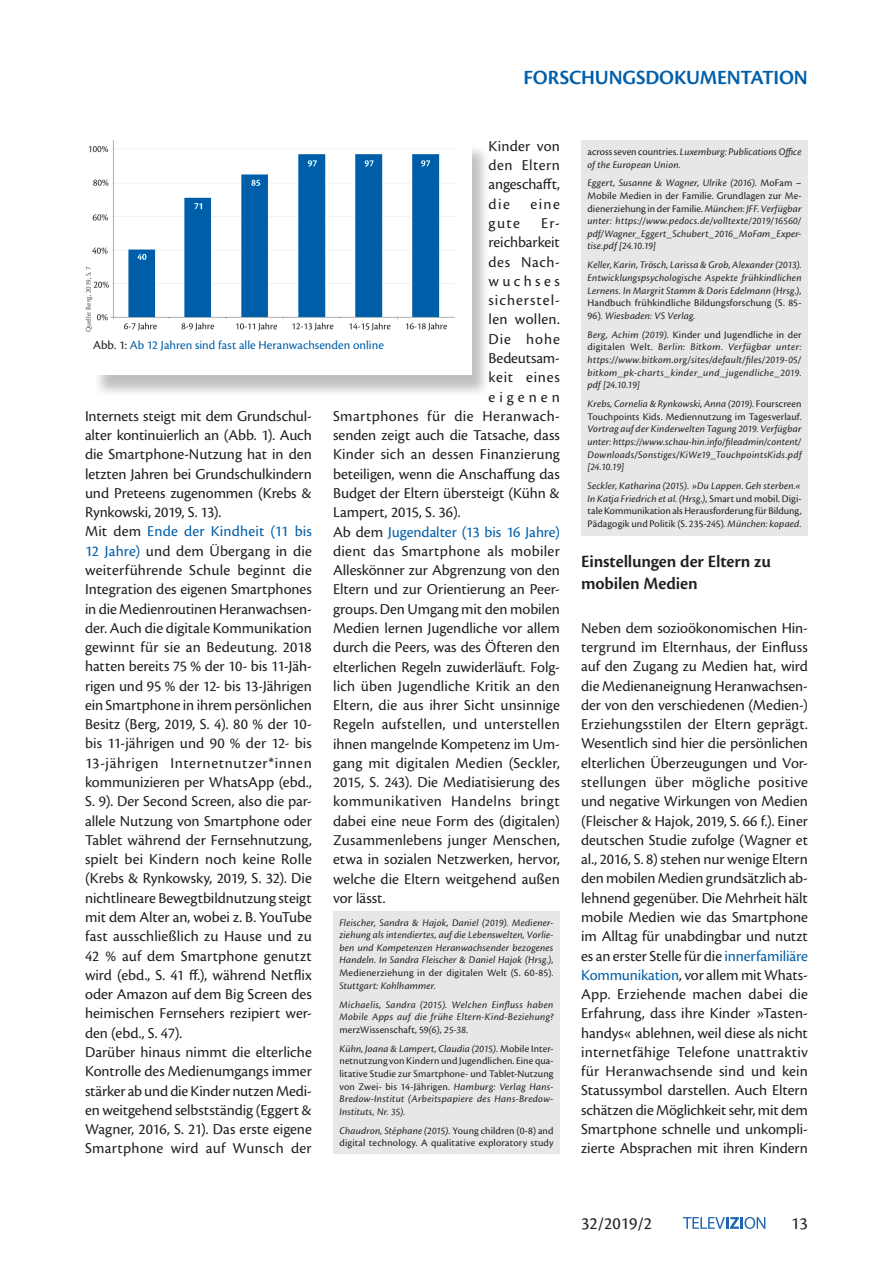
<style>
.page{position:relative;width:893px;height:1263px;background:#fff}
.page>*{position:absolute;margin:0;border:0;box-sizing:border-box;transform-origin:0 0}
.t1{font:600 21px "Cronos Pro";letter-spacing:-.005em;color:#005ea8}
.t2{font:600 18px/22.5px "Cronos Pro";letter-spacing:-.005em;color:#231f20}
.t3{font:18px "Cronos Pro";color:#231f20}
.t4{font:15.75px/19.4px "Cronos Pro";color:#231f20;text-align:justify}
.t5{font:15.75px "Cronos Pro";letter-spacing:.025em;color:#231f20}
.t6{font:15.75px "Cronos Pro";letter-spacing:.02em;color:#231f20}
.t7{font:15.75px "Cronos Pro";letter-spacing:-.005em;color:#005ea8}
.t8{font:15.75px "Cronos Pro";letter-spacing:.065em;color:#231f20}
.t9{font:15.75px "Cronos Pro";letter-spacing:.05em;color:#231f20}
.t10{font:15.75px "Cronos Pro";letter-spacing:.215em;color:#231f20}
.t11{font:15.75px "Cronos Pro";letter-spacing:.255em;color:#231f20}
.t12{font:12.75px "Cronos Pro";letter-spacing:.005em;color:#005ea8}
.t13{font:italic 10.5px/12.6px "Cronos Pro";letter-spacing:.02em;color:#231f20;text-align:justify}
.t14{font:10.5px/12.6px "Cronos Pro";letter-spacing:.01em;color:#231f20}
.t15{font:7.5px "Cronos Pro";letter-spacing:.015em;color:#57585a}
.s1{color:#231f20}
.s2{color:#005ea8}
.s3{font-style:normal}
.s4{font-style:italic}
</style>
<div class="page">
<svg style="left:683px;top:1217px;width:82px;height:12px"></svg>
<div style="left:94px;top:144px;width:397px;height:254px;background:#231f20;opacity:.28"></div>
<div style="left:93px;top:140px;width:379px;height:235px;background:#fff"></div>
<img style="left:89px;top:140px;width:366px;height:191px">
<div style="left:333px;top:911px;width:227px;height:242px;background:#e6e7e9"></div>
<div style="left:581px;top:140px;width:227px;height:396px;background:#e6e7e9"></div>
<h1 class="t1" style="left:523px;top:65px;width:286px">FORSCHUNGSDOKUMENTATION</h1>
<p class="t4" style="left:489px;top:136px;width:73px">Kinder von den Eltern angeschafft, die</p>
<p class="t4" style="left:531px;top:194px;width:31px">eine</p>
<p class="t4" style="left:489px;top:214px;width:33px">gute</p>
<p class="t4" style="left:541px;top:214px;width:20px">Er-</p>
<p class="t4" style="left:489px;top:233px;width:73px">reichbarkeit</p>
<p class="t4" style="left:489px;top:252px;width:73px">des Nach-</p>
<p class="t10" style="left:489px;top:272px;width:73px">wuchses</p>
<p class="t8" style="left:489px;top:291px;width:73px">sicherstel-</p>
<p class="t6" style="left:489px;top:310px;width:73px">len wollen.</p>
<p class="t4" style="left:489px;top:329px;width:73px">Die hohe</p>
<p class="t4" style="left:489px;top:348px;width:73px">Bedeutsam-</p>
<p class="t9" style="left:489px;top:368px;width:73px">keit eines</p>
<p class="t11" style="left:489px;top:388px;width:73px">eigenen</p>
<p class="t5" style="left:333px;top:407px;width:228px">Smartphones für die Heranwach-</p>
<p class="t4" style="left:333px;top:426px;width:228px">senden zeigt auch die Tatsache, dass</p>
<p class="t4" style="left:333px;top:445px;width:228px">Kinder sich an dessen Finanzierung</p>
<p class="t4" style="left:333px;top:464px;width:228px">beteiligen, wenn die Anschaffung das</p>
<p class="t4" style="left:333px;top:483px;width:228px">Budget der Eltern übersteigt (Kühn &amp;</p>
<p class="t4" style="left:333px;top:503px;width:129px">Lampert, 2015, S. 36).</p>
<p class="t7" style="left:333px;top:523px;width:228px"><span class="s1">Ab dem</span> Jugendalter (13 bis 16 Jahre)</p>
<p class="t6" style="left:333px;top:542px;width:228px">dient das Smartphone als mobiler</p>
<p class="t4" style="left:333px;top:561px;width:228px">Alleskönner zur Abgrenzung von den</p>
<p class="t4" style="left:333px;top:580px;width:228px">Eltern und zur Orientierung an Peer-</p>
<p class="t4" style="left:333px;top:599px;width:228px">groups. Den Umgang mit den mobilen</p>
<p class="t4" style="left:333px;top:618px;width:228px">Medien lernen Jugendliche vor allem</p>
<p class="t4" style="left:333px;top:638px;width:228px">durch die Peers, was des Öfteren den</p>
<p class="t4" style="left:333px;top:657px;width:228px">elterlichen Regeln zuwiderläuft. Folg-</p>
<p class="t4" style="left:333px;top:676px;width:228px">lich üben Jugendliche Kritik an den</p>
<p class="t4" style="left:333px;top:695px;width:228px">Eltern, die aus ihrer Sicht unsinnige</p>
<p class="t4" style="left:333px;top:715px;width:228px">Regeln aufstellen, und unterstellen</p>
<p class="t4" style="left:333px;top:734px;width:228px">ihnen mangelnde Kompetenz im Um-</p>
<p class="t4" style="left:333px;top:753px;width:228px">gang mit digitalen Medien (Seckler,</p>
<p class="t4" style="left:333px;top:773px;width:228px">2015, S. 243). Die Mediatisierung des</p>
<p class="t5" style="left:333px;top:792px;width:228px">kommunikativen Handelns bringt</p>
<p class="t4" style="left:333px;top:811px;width:228px">dabei eine neue Form des (digitalen)</p>
<p class="t4" style="left:333px;top:830px;width:228px">Zusammenlebens junger Menschen,</p>
<p class="t4" style="left:333px;top:850px;width:228px">etwa in sozialen Netzwerken, hervor,</p>
<p class="t4" style="left:333px;top:869px;width:228px">welche die Eltern weitgehend außen</p>
<p class="t4" style="left:333px;top:888px;width:54px">vor lässt.</p>
<p class="t15" style="left:84px;top:332px;width:67px;rotate:-90deg">Quelle: Berg, 2019, S. 7</p>
<p class="t12" style="left:93px;top:337px;width:292px"><span class="s1">Abb. 1:</span> Ab 12 Jahren sind fast alle Heranwachsenden online</p>
<p class="t4" style="left:85px;top:406px;width:228px;text-align:left">Internets steigt mit dem Grundschul&shy;alter kontinuierlich an (Abb. 1). Auch die Smartphone-Nutzung hat in den letzten Jahren bei Grundschulkindern und Preteens zugenommen (Krebs &amp; Rynkowski, 2019, S. 13).<br>Mit dem <span class="s2">Ende der Kindheit (11 bis 12 Jahre)</span> und dem Übergang in die weiterführende Schule beginnt die Integration des eigenen Smartphones in die Medienroutinen Heranwachsen&shy;der. Auch die digitale Kommunikation gewinnt für sie an Bedeutung. 2018 hatten bereits 75 % der 10- bis 11-Jäh&shy;rigen und 95 % der 12- bis 13-Jährigen ein Smartphone in ihrem persönlichen Besitz (Berg, 2019, S. 4). 80 % der 10- bis 11-jährigen und 90 % der 12- bis 13-jährigen Internetnutzer*innen kommunizieren per WhatsApp (ebd., S. 9). Der Second Screen, also die par&shy;allele Nutzung von Smartphone oder Tablet während der Fernsehnutzung, spielt bei Kindern noch keine Rolle (Krebs &amp; Rynkowsky, 2019, S. 32). Die nichtlineare Bewegtbildnutzung steigt mit dem Alter an, wobei z. B. YouTube fast ausschließlich zu Hause und zu 42 % auf dem Smartphone genutzt wird (ebd., S. 41 ff.), während Netflix oder Amazon auf dem Big Screen des heimischen Fernsehers rezipiert wer&shy;den (ebd., S. 47).<br>Darüber hinaus nimmt die elterliche Kontrolle des Medienumgangs immer stärker ab und die Kinder nutzen Medi&shy;en weitgehend selbstständig (Eggert &amp; Wagner, 2016, S. 21). Das erste eigene Smartphone wird auf Wunsch der</p>
<p class="t13" style="left:339px;top:916px;width:216px">Fleischer, Sandra &amp; Hajok, Daniel (2019). Mediener&shy;ziehung als intendiertes, auf die Lebenswelten, Vorlie&shy;ben und Kompetenzen Heranwachsender bezogenes Handeln. In Sandra Fleischer &amp; Daniel Hajok (Hrsg.), <span class="s3">Medienerziehung in der digitalen Welt (S. 60-85)</span>.<br>Stuttgart: Kohlhammer.</p>
<p class="t13" style="left:339px;top:998px;width:216px">Michaelis, Sandra (2015). Welchen Einfluss haben Mobile Apps auf die frühe Eltern-Kind-Beziehung? <span class="s3">merzWissenschaft, 59</span>(6), 25-38.</p>
<p class="t14" style="left:339px;top:1042px;width:216px;text-align:justify"><span class="s4">Kühn, Joana &amp; Lampert, Claudia (2015).</span> Mobile Inter&shy;netnutzung von Kindern und Jugendlichen. Eine qua&shy;litative Studie zur Smartphone- und Tablet-Nutzung von Zwei- bis 14-Jährigen. <span class="s4">Hamburg: Verlag Hans-Bredow-Institut (Arbeitspapiere des Hans-Bredow-Instituts, Nr. 35).</span></p>
<p class="t14" style="left:339px;top:1124px;width:216px"><span class="s4">Chaudron, Stéphane (2015).</span> Young children (0-8) and digital technology. A qualitative exploratory study</p>
<p class="t13" style="left:587px;top:145px;width:216px"><span class="s3">across seven countries.</span> Luxemburg: Publications Office of the European Union.</p>
<p class="t13" style="left:587px;top:177px;width:216px">Eggert, Susanne &amp; Wagner, Ulrike (2016). <span class="s3">MoFam – Mobile Medien in der Familie. Grundlagen zur Me&shy;dienerziehung in der Familie.</span> München: JFF. Verfügbar unter: https://www.pedocs.de/volltexte/2019/16560/ pdf/Wagner_Eggert_Schubert_2016_MoFam_Exper&shy;tise.pdf [24.10.19]</p>
<p class="t13" style="left:587px;top:259px;width:216px">Keller, Karin, Trösch, Larissa &amp; Grob, Alexander (2013).<br>Entwicklungspsychologische Aspekte frühkindlichen Lernens. In Margrit Stamm &amp; Doris Edelmann (Hrsg.),</p>
<p class="t14" style="left:587px;top:297px;width:216px">Handbuch frühkindliche Bildungsforschung (S. 85-<br>96)<span class="s4">. Wiesbaden: VS Verlag.</span></p>
<p class="t13" style="left:587px;top:328px;width:216px">Berg, Achim (2019). <span class="s3">Kinder und Jugendliche in der digitalen Welt.</span> Berlin: Bitkom. Verfügbar unter: https://www.bitkom.org/sites/default/files/2019-05/ bitkom_pk-charts_kinder_und_jugendliche_2019. pdf [24.10.19]</p>
<p class="t14" style="left:587px;top:398px;width:216px"><span class="s4">Krebs, Cornelia &amp; Rynkowski, Anna (2019).</span> Fourscreen<br>Touchpoints Kids. Mediennutzung im Tagesverlauf.</p>
<p class="t13" style="left:587px;top:423px;width:216px">Vortrag auf der Kinderwelten Tagung 2019. Verfügbar unter: https://www.schau-hin.info/fileadmin/content/ Downloads/Sonstiges/KiWe19_TouchpointsKids.pdf [24.10.19]</p>
<p class="t14" style="left:587px;top:480px;width:216px;text-align:justify"><span class="s4">Seckler, Katharina (2015). »Du Lappen. Geh sterben.« In Katja Friedrich et al. (Hrsg.),</span> Smart und mobil. Digi&shy;tale Kommunikation als Herausforderung für Bildung, Pädagogik und Politik (S. 235-245)<span class="s4">. München: kopaed.</span></p>
<p class="t2" style="left:581px;top:550px;width:191px">Einstellungen der Eltern zu mobilen Medien</p>
<p class="t4" style="left:581px;top:618px;width:228px">Neben dem sozioökonomischen Hin&shy;tergrund im Elternhaus, der Einfluss auf den Zugang zu Medien hat, wird die Medienaneignung Heranwachsen&shy;der von den verschiedenen (Medien-)<br>Erziehungsstilen der Eltern geprägt.<br>Wesentlich sind hier die persönlichen elterlichen Überzeugungen und Vor&shy;stellungen über mögliche positive und negative Wirkungen von Medien (Fleischer &amp; Hajok, 2019, S. 66 f.). Einer deutschen Studie zufolge (Wagner et al., 2016, S. 8) stehen nur wenige Eltern den mobilen Medien grundsätzlich ab&shy;lehnend gegenüber. Die Mehrheit hält mobile Medien wie das Smartphone im Alltag für unabdingbar und nutzt es an erster Stelle für die <span class="s2">innerfamiliäre Kommunikation</span>, vor allem mit Whats-App. Erziehende machen dabei die Erfahrung, dass ihre Kinder »Tasten&shy;handys« ablehnen, weil diese als nicht internetfähige Telefone unattraktiv für Heranwachsende sind und kein Statussymbol darstellen. Auch Eltern schätzen die Möglichkeit sehr, mit dem Smartphone schnelle und unkompli&shy;zierte Absprachen mit ihren Kindern</p>
<p class="t3" style="left:581px;top:1213px;width:73px">32/2019/2</p>
<p class="t3" style="left:791px;top:1213px;width:18px">13</p>
</div>
